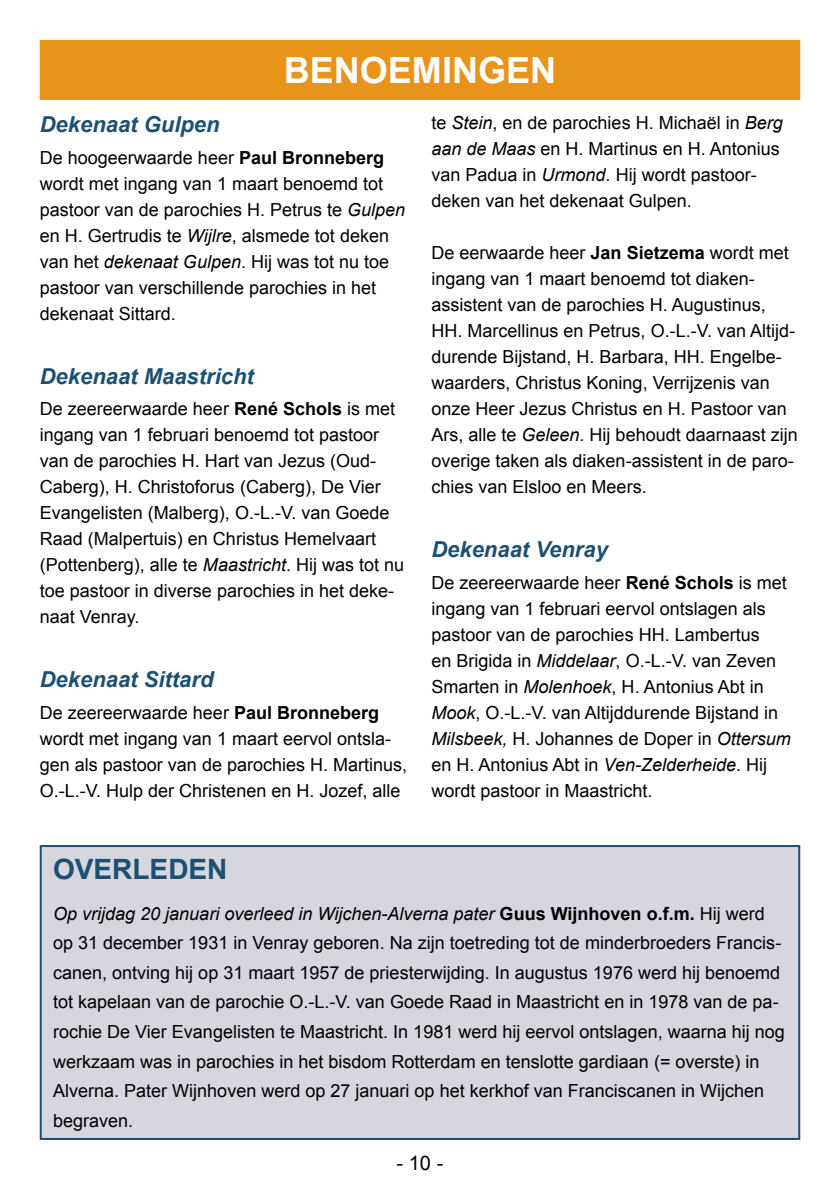
<style>
.page{position:relative;width:840px;height:1191px;background:#fff}
.page>*{position:absolute;margin:0;border:0;box-sizing:border-box;transform-origin:0 0}
.t1{font:700 36px "Arial";color:#fff}
.t2{font:700 28px "Arial";color:#1c5072}
.t3{font:italic 700 22px "Arial";color:#1c5072}
.t4{font:20px "Arial";color:#000}
.t5{font:18px/26px "Arial";color:#000}
.s1{font-weight:700}
.s2{font-style:italic}
</style>
<div class="page">
<div style="left:41px;top:846px;width:757px;height:293px;background:#d5d6de"></div>
<div style="left:40px;top:845px;width:759px;height:295px;border:2px solid #1c5072"></div>
<div style="left:40px;top:40px;width:759px;height:60px;background:#e8941a"></div>
<h1 class="t1" style="left:284px;top:46px;width:274px">BENOEMINGEN</h1>
<p class="t3" style="left:40px;top:110px;width:181px">Dekenaat Gulpen</p>
<p class="t5" style="left:40px;top:145px;width:367px">De hoogeerwaarde heer <span class="s1">Paul Bronneberg </span>wordt met ingang van 1 maart benoemd tot pastoor van de parochies H. Petrus te <span class="s2">Gulpen </span>en H. Gertrudis te <span class="s2">Wijlre</span>, alsmede tot deken van het <span class="s2">dekenaat Gulpen</span>. Hij was tot nu toe pastoor van verschillende parochies in het dekenaat Sittard.</p>
<p class="t3" style="left:40px;top:361px;width:215px">Dekenaat Maastricht</p>
<p class="t5" style="left:40px;top:396px;width:366px">De zeereerwaarde heer <span class="s1">René Schols</span> is met ingang van 1 februari benoemd tot pastoor van de parochies H. Hart van Jezus (Oud-Caberg), H. Christoforus (Caberg), De Vier Evangelisten (Malberg), O.-L.-V. van Goede Raad (Malpertuis) en Christus Hemelvaart (Pottenberg), alle te <span class="s2">Maastricht</span>. Hij was tot nu toe pastoor in diverse parochies in het deke&shy;naat Venray.</p>
<p class="t3" style="left:40px;top:665px;width:175px">Dekenaat Sittard</p>
<p class="t5" style="left:40px;top:700px;width:369px">De zeereerwaarde heer <span class="s1">Paul Bronneberg </span>wordt met ingang van 1 maart eervol ontsla&shy;gen als pastoor van de parochies H. Martinus, O.-L.-V. Hulp der Christenen en H. Jozef, alle</p>
<p class="t5" style="left:431px;top:110px;width:353px">te <span class="s2">Stein</span>, en de parochies H. Michaël in <span class="s2">Berg aan de Maas</span> en H. Martinus en H. Antonius van Padua in <span class="s2">Urmond</span>. Hij wordt pastoor&shy;deken van het dekenaat Gulpen.</p>
<p class="t5" style="left:431px;top:240px;width:368px">De eerwaarde heer <span class="s1">Jan Sietzema</span> wordt met ingang van 1 maart benoemd tot diaken&shy;assistent van de parochies H. Augustinus, HH. Marcellinus en Petrus, O.-L.-V. van Altijd&shy;durende Bijstand, H. Barbara, HH. Engelbe&shy;waarders, Christus Koning, Verrijzenis van onze Heer Jezus Christus en H. Pastoor van Ars, alle te <span class="s2">Geleen</span>. Hij behoudt daarnaast zijn overige taken als diaken-assistent in de paro&shy;chies van Elsloo en Meers.</p>
<p class="t3" style="left:431px;top:535px;width:178px">Dekenaat Venray</p>
<p class="t5" style="left:431px;top:570px;width:361px">De zeereerwaarde heer <span class="s1">René Schols</span> is met ingang van 1 februari eervol ontslagen als pastoor van de parochies HH. Lambertus<br>en Brigida in <span class="s2">Middelaar</span>, O.-L.-V. van Zeven Smarten in <span class="s2">Molenhoek</span>, H. Antonius Abt in <span class="s2">Mook</span>, O.-L.-V. van Altijddurende Bijstand in <span class="s2">Milsbeek,</span> H. Johannes de Doper in <span class="s2">Ottersum </span>en H. Antonius Abt in <span class="s2">Ven-Zelderheide</span>. Hij wordt pastoor in Maastricht.</p>
<h2 class="t2" style="left:53px;top:850px;width:176px">OVERLEDEN</h2>
<p class="t5" style="left:53px;top:898px;width:733px;line-height:29.6px"><span class="s2">Op vrijdag 20 januari overleed in Wijchen-Alverna pater</span> <span class="s1">Guus Wijnhoven o.f.m.</span> Hij werd op 31 december 1931 in Venray geboren. Na zijn toetreding tot de minderbroeders Francis&shy;canen, ontving hij op 31 maart 1957 de priesterwijding. In augustus 1976 werd hij benoemd tot kapelaan van de parochie O.-L.-V. van Goede Raad in Maastricht en in 1978 van de pa&shy;rochie De Vier Evangelisten te Maastricht. In 1981 werd hij eervol ontslagen, waarna hij nog werkzaam was in parochies in het bisdom Rotterdam en tenslotte gardiaan (= overste) in Alverna. Pater Wijnhoven werd op 27 januari op het kerkhof van Franciscanen in Wijchen begraven.</p>
<p class="t4" style="left:396px;top:1150px;width:48px">- 10 -</p>
</div>
